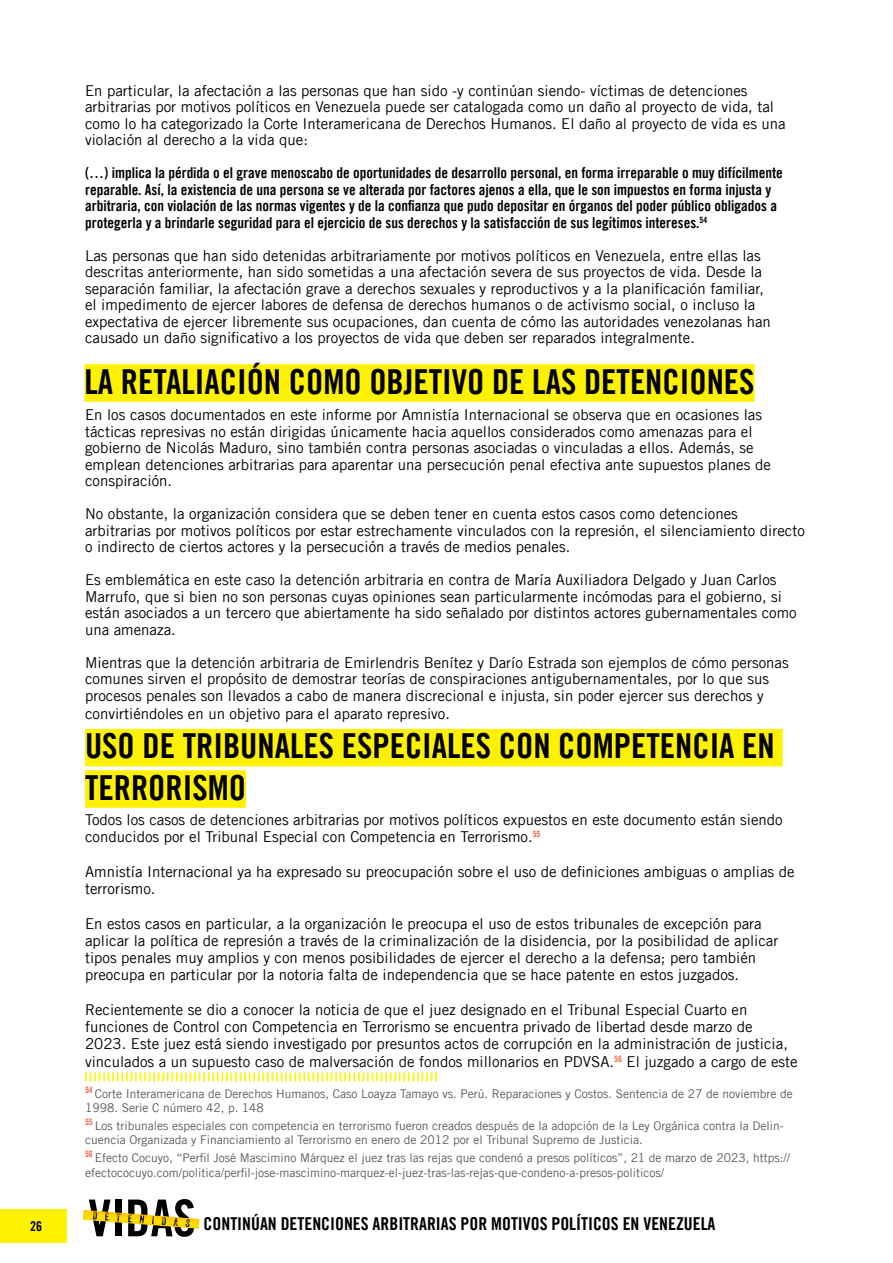
<style>
.page{position:relative;width:893px;height:1263px;background:#fff}
.page>*{position:absolute;margin:0;border:0;box-sizing:border-box;transform-origin:0 0}
.t1{font:34.5px/41.4px "Amnesty Trade Gothic Bd Cn 20";color:#000}
.t2{font:17.85px "Amnesty Trade Gothic Bd Cn 20";color:#000}
.t3{font:15px/16.5px "Amnesty Trade Gothic";color:#000}
.t4{font:15px/16.5px "Amnesty Trade Gothic Bd Cn 20";color:#000}
.t5{font:13.5px "Amnesty Trade Gothic Bd Cn 20";color:#000}
.t6{font:12px/14.4px "Amnesty Trade Gothic";color:#58595b}
</style>
<div class="page">
<svg style="left:83px;top:1199px;width:117px;height:38px"></svg>
<div style="left:0;top:1209px;width:66px;height:34px;background:#fff200"></div>
<div style="left:84px;top:364px;width:670px;height:38px;background:#fff200"></div>
<div style="left:85px;top:729px;width:697px;height:37px;background:#fff200"></div>
<div style="left:85px;top:770px;width:161px;height:38px;background:#fff200"></div>
<svg style="left:85px;top:1072px;width:352px;height:9px"></svg>
<p class="t3" style="left:85px;top:82px;width:702px">En particular, la afectación a las personas que han sido -y continúan siendo- víctimas de detenciones arbitrarias por motivos políticos en Venezuela puede ser catalogada como un daño al proyecto de vida, tal como lo ha categorizado la Corte Interamericana de Derechos Humanos. El daño al proyecto de vida es una violación al derecho a la vida que:</p>
<p class="t4" style="left:85px;top:166px;width:699px">(…) implica la pérdida o el grave menoscabo de oportunidades de desarrollo personal, en forma irreparable o muy difícilmente reparable. Así, la existencia de una persona se ve alterada por factores ajenos a ella, que le son impuestos en forma injusta y arbitraria, con violación de las normas vigentes y de la confianza que pudo depositar en órganos del poder público obligados a protegerla y a brindarle seguridad para el ejercicio de sus derechos y la satisfacción de sus legítimos intereses.<sup>54</sup></p>
<p class="t3" style="left:85px;top:247px;width:687px">Las personas que han sido detenidas arbitrariamente por motivos políticos en Venezuela, entre ellas las descritas anteriormente, han sido sometidas a una afectación severa de sus proyectos de vida. Desde la separación familiar, la afectación grave a derechos sexuales y reproductivos y a la planificación familiar, el impedimento de ejercer labores de defensa de derechos humanos o de activismo social, o incluso la expectativa de ejercer libremente sus ocupaciones, dan cuenta de cómo las autoridades venezolanas han causado un daño significativo a los proyectos de vida que deben ser reparados integralmente.</p>
<h1 class="t1" style="left:84px;top:363px;width:672px">LA RETALIACIÓN COMO OBJETIVO DE LAS DETENCIONES</h1>
<p class="t3" style="left:85px;top:406px;width:687px">En los casos documentados en este informe por Amnistía Internacional se observa que en ocasiones las tácticas represivas no están dirigidas únicamente hacia aquellos considerados como amenazas para el gobierno de Nicolás Maduro, sino también contra personas asociadas o vinculadas a ellos. Además, se emplean detenciones arbitrarias para aparentar una persecución penal efectiva ante supuestos planes de conspiración.</p>
<p class="t3" style="left:85px;top:505px;width:721px">No obstante, la organización considera que se deben tener en cuenta estos casos como detenciones arbitrarias por motivos políticos por estar estrechamente vinculados con la represión, el silenciamiento directo o indirecto de ciertos actores y la persecución a través de medios penales.</p>
<p class="t3" style="left:85px;top:573px;width:713px">Es emblemática en este caso la detención arbitraria en contra de María Auxiliadora Delgado y Juan Carlos Marrufo, que si bien no son personas cuyas opiniones sean particularmente incómodas para el gobierno, si están asociados a un tercero que abiertamente ha sido señalado por distintos actores gubernamentales como una amenaza.</p>
<p class="t3" style="left:85px;top:654px;width:705px">Mientras que la detención arbitraria de Emirlendris Benítez y Darío Estrada son ejemplos de cómo personas comunes sirven el propósito de demostrar teorías de conspiraciones antigubernamentales, por lo que sus procesos penales son llevados a cabo de manera discrecional e injusta, sin poder ejercer sus derechos y</p>
<p class="t3" style="left:85px;top:706px;width:366px">convirtiéndoles en un objetivo para el aparato represivo.</p>
<h1 class="t1" style="left:85px;top:727px;width:691px">USO DE TRIBUNALES ESPECIALES CON COMPETENCIA EN<br>TERRORISMO</h1>
<p class="t3" style="left:85px;top:812px;width:699px;line-height:17.2px">Todos los casos de detenciones arbitrarias por motivos políticos expuestos en este documento están siendo conducidos por el Tribunal Especial con Competencia en Terrorismo.<sup>55</sup></p>
<p class="t3" style="left:85px;top:863px;width:711px;line-height:17.2px">Amnistía Internacional ya ha expresado su preocupación sobre el uso de definiciones ambiguas o amplias de terrorismo.</p>
<p class="t3" style="left:85px;top:916px;width:695px;line-height:17.2px">En estos casos en particular, a la organización le preocupa el uso de estos tribunales de excepción para aplicar la política de represión a través de la criminalización de la disidencia, por la posibilidad de aplicar tipos penales muy amplios y con menos posibilidades de ejercer el derecho a la defensa; pero también preocupa en particular por la notoria falta de independencia que se hace patente en estos juzgados.</p>
<p class="t3" style="left:85px;top:1001px;width:714px;line-height:17.2px">Recientemente se dio a conocer la noticia de que el juez designado en el Tribunal Especial Cuarto en funciones de Control con Competencia en Terrorismo se encuentra privado de libertad desde marzo de 2023. Este juez está siendo investigado por presuntos actos de corrupción en la administración de justicia, vinculados a un supuesto caso de malversación de fondos millonarios en PDVSA.<sup>56</sup> El juzgado a cargo de este</p>
<p class="t6" style="left:85px;top:1086px;width:709px"><sup>54</sup> Corte Interamericana de Derechos Humanos, Caso Loayza Tamayo vs. Perú. Reparaciones y Costos. Sentencia de 27 de noviembre de<br>1998. Serie C número 42, p. 148</p>
<p class="t6" style="left:85px;top:1119px;width:700px"><sup>55</sup> Los tribunales especiales con competencia en terrorismo fueron creados después de la adopción de la Ley Orgánica contra la Delin&shy;cuencia Organizada y Financiamiento al Terrorismo en enero de 2012 por el Tribunal Supremo de Justicia.</p>
<p class="t6" style="left:85px;top:1151px;width:707px"><sup>56</sup> Efecto Cocuyo, “Perfil José Mascimino Márquez el juez tras las rejas que condenó a presos políticos”, 21 de marzo de 2023, https:// efectococuyo.com/politica/perfil-jose-mascimino-marquez-el-juez-tras-las-rejas-que-condeno-a-presos-politicos/</p>
<p class="t5" style="left:30px;top:1221px;width:13px">26</p>
<p class="t2" style="left:204px;top:1214px;width:513px">CONTINÚAN DETENCIONES ARBITRARIAS POR MOTIVOS POLÍTICOS EN VENEZUELA</p>
</div>
